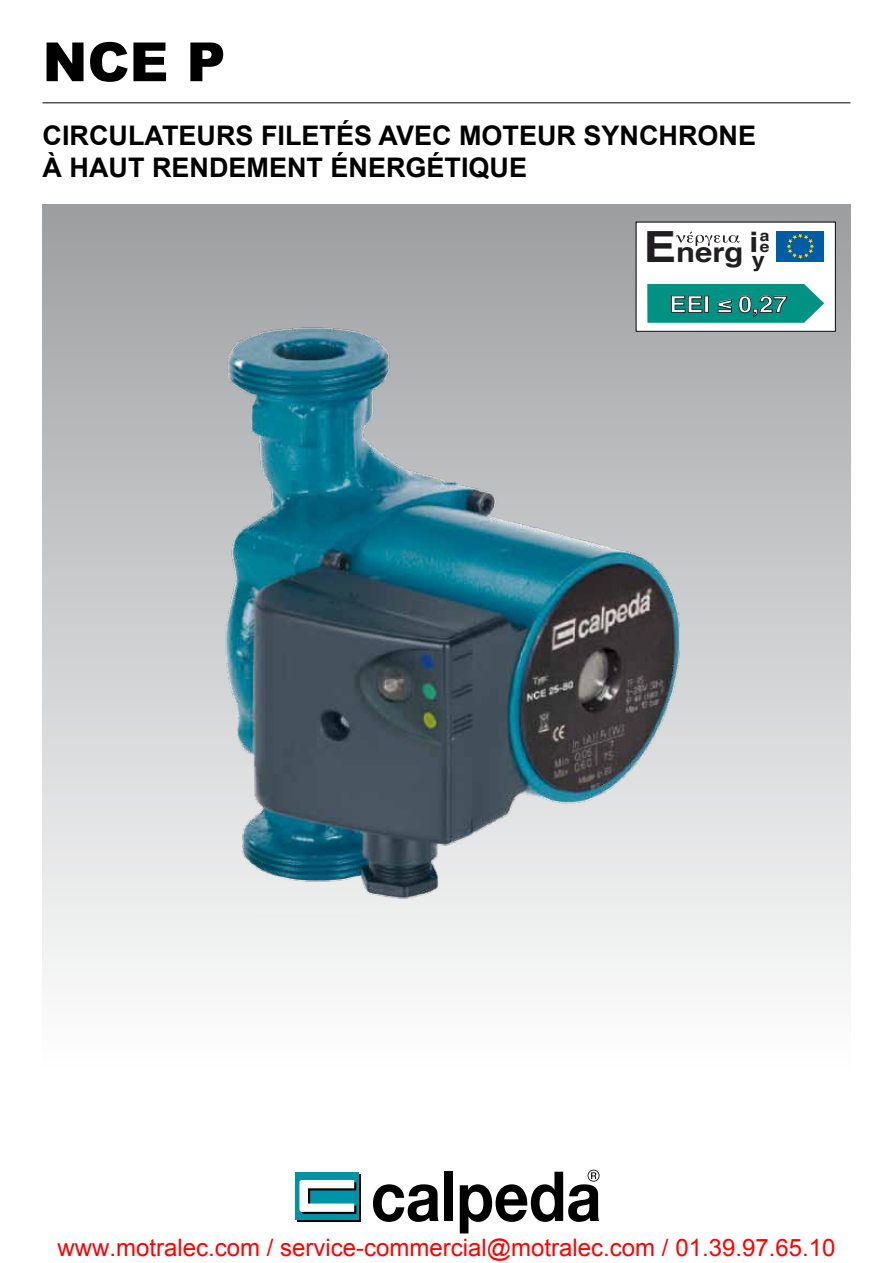
<style>
.page{position:relative;width:893px;height:1263px;background:#fff}
.page>*{position:absolute;margin:0;border:0;box-sizing:border-box;transform-origin:0 0}
.t1{font:900 54px "Arial";color:#000}
.t2{font:700 27.3px "Helvetica";color:#201e20;scale:1.14 1}
.t3{font:700 27px "Arial";color:#000}
.t4{font:24px "Arial";color:#f00}
.t5{font:700 23.1px "Helvetica";color:#fff;scale:1.1 1}
.t6{font:700 20.85px "Helvetica";color:#201e20;scale:1.14 1}
.t7{font:700 15.3px/11.2px "Helvetica";color:#201e20;scale:1.14 1}
.s1{font-size:43.05px}
</style>
<div class="page">
<div style="left:43px;top:204px;width:807px;height:867px;background:linear-gradient(to bottom,#9d9fa1,#fff)"></div>
<hr style="left:43px;top:102px;width:807px;height:1px;background:#000">
<div style="left:297px;top:1174px;width:64px;height:48px;background:linear-gradient(to right,#000,#000)"></div>
<div style="left:295px;top:1172px;width:63px;height:48px;background:#0092a7"></div>
<svg style="left:299px;top:1180px;width:57px;height:34px"></svg>
<svg style="left:373px;top:1184px;width:66px;height:38px"></svg>
<div style="left:444px;top:1172px;width:9px;height:49px;background:#000"></div>
<svg style="left:460px;top:1170px;width:139px;height:63px"></svg>
<div style="left:636px;top:222px;width:199px;height:109px;background:#fff"></div>
<div style="left:777px;top:231px;width:47px;height:31px;background:#005ca5"></div>
<svg style="left:786px;top:234px;width:28px;height:25px"></svg>
<svg style="left:647px;top:284px;width:177px;height:39px;background:#159184"></svg>
<svg style="left:676px;top:231px;width:63px;height:15px"></svg>
<div style="left:636px;top:222px;width:200px;height:110px;border:1px solid #000"></div>
<img style="left:198px;top:307px;width:497px;height:609px">
<h1 class="t1" style="left:43px;top:23px;width:184px">NCE P</h1>
<p class="t3" style="left:43px;top:117px;width:251px">CIRCULATEURS FILET</p>
<p class="t3" style="left:336px;top:117px;width:186px">ÉS AVEC MOTEUR</p>
<p class="t3" style="left:584px;top:117px;width:171px">SYNCHRONE</p>
<p class="t3" style="left:43px;top:150px;width:66px">À HAUT</p>
<p class="t3" style="left:152px;top:150px;width:356px">RENDEMENT ÉNERGÉTIQUE</p>
<p class="t2" style="left:644px;top:230px;width:102px"><span class="s1">E</span>nerg <sup>i</sup></p>
<p class="t7" style="left:760px;top:230px;width:10px">a e</p>
<p class="t6" style="left:752px;top:243px;width:13px">y</p>
<p class="t5" style="left:669px;top:286px;width:109px">EEI ≤ 0,27</p>
<p class="t4" style="left:58px;top:1239px;width:779px">www.motralec.com / service-commercial@motralec.com / 01.39.97.65.10</p>
</div>
